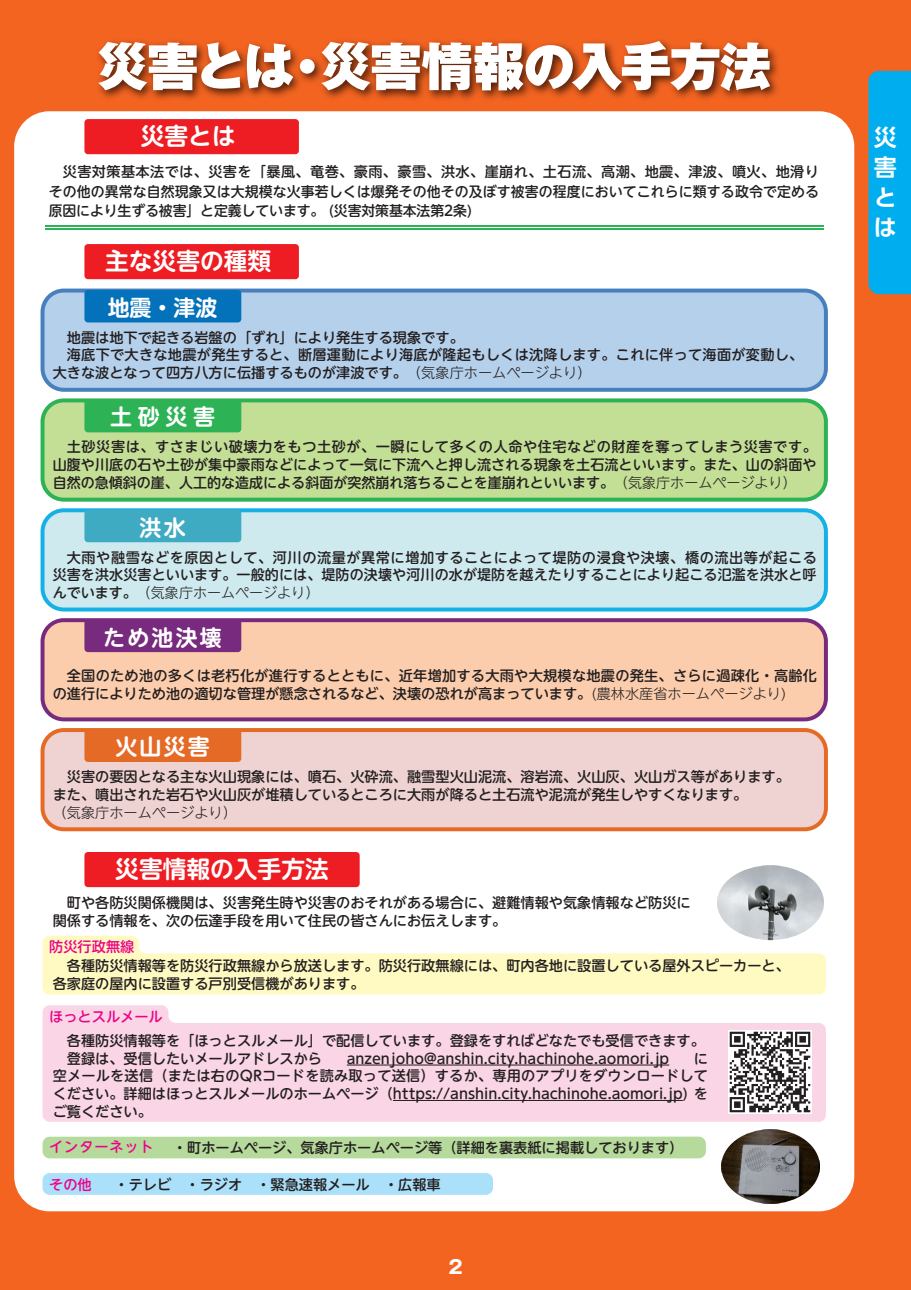
<style>
.page{position:relative;width:911px;height:1290px;background:#f36421}
.page>*{position:absolute;margin:0;border:0;box-sizing:border-box;transform-origin:0 0}
.t1{font:51.25px "Gothic MB101 Ult";letter-spacing:-.02em;color:#fff}
.t2{font:700 23.75px "UD Shin M Go Pr 6 N De";color:#fff}
.t3{font:700 23px/30px "UD Shin Go Pr 6 N De";color:#fff;text-align:justify}
.t4{font:700 22px "UD Shin M Go Pr 6 N De";letter-spacing:.1em;color:#fff}
.t5{font:700 18.62px "Gothic MB101 Pr 6";color:#fff}
.t6{font:500 14.12px/17.8px "UD Shin M Go Pr 6 N";color:#231f20;text-align:justify}
.t7{font:500 14.12px/17.8px "UD Shin M Go Pr 6 N";letter-spacing:.02em;color:#231f20}
.t8{font:500 14.12px "UD Shin M Go Pr 6 N";color:#ed028c}
.t9{font:300 14.12px "UD Shin M Go Pr 6 N";color:#231f20}
.t10{font:500 14.12px "UD Shin M Go Pr 6 N";letter-spacing:.06em;color:#ed028c}
.s1{font-weight:300}
</style>
<div class="page">
<div style="left:14px;top:111px;width:840px;height:1100px;background:#fff;border-radius:35px"></div>
<div style="left:43px;top:291px;width:783px;height:99px;background:#b5d0eb;border-radius:21px"></div>
<div style="left:41px;top:289px;width:787px;height:103px;border:4px solid #4780bd;border-radius:21px"></div>
<div style="left:43px;top:400px;width:783px;height:100px;background:#c3de95;border-radius:21px"></div>
<div style="left:41px;top:398px;width:787px;height:104px;border:4px solid #2db356;border-radius:21px"></div>
<div style="left:43px;top:510px;width:783px;height:99px;background:#ceeaef;border-radius:21px"></div>
<div style="left:41px;top:508px;width:787px;height:103px;border:4px solid #15b0e6;border-radius:21px"></div>
<div style="left:43px;top:620px;width:783px;height:99px;background:#fccdad;border-radius:21px"></div>
<div style="left:41px;top:618px;width:787px;height:103px;border:4px solid #782b7e;border-radius:21px"></div>
<div style="left:43px;top:730px;width:783px;height:99px;background:#efd3d2;border-radius:21px"></div>
<div style="left:41px;top:728px;width:787px;height:103px;border:4px solid #e56a25;border-radius:21px"></div>
<div style="left:84px;top:400px;width:157px;height:32px;background:#2db356;border-radius:4px"></div>
<div style="left:84px;top:510px;width:157px;height:32px;background:#3eabc3;border-radius:4px"></div>
<div style="left:84px;top:619px;width:157px;height:33px;background:#782b7e;border-radius:4px"></div>
<div style="left:84px;top:729px;width:157px;height:33px;background:#e56a25;border-radius:4px"></div>
<div style="left:84px;top:290px;width:157px;height:32px;background:#0472bb;border-radius:4px"></div>
<div style="left:84px;top:244px;width:215px;height:35px;background:#ee1d23;border-radius:4px"></div>
<div style="left:84px;top:119px;width:215px;height:35px;background:#ee1d23;border-radius:4px"></div>
<svg style="left:43px;top:936px;width:783px;height:58px"></svg>
<div style="left:43px;top:1136px;width:663px;height:22px;background:#b6da9b;border-radius:7px"></div>
<div style="left:43px;top:1173px;width:450px;height:22px;background:#aae0f9;border-radius:7px"></div>
<svg style="left:43px;top:1005px;width:783px;height:117px;background:#fadae8"></svg>
<img style="left:728px;top:1030px;width:83px;height:83px">
<div style="left:84px;top:852px;width:276px;height:35px;background:#ee1d23;border-radius:4px"></div>
<hr style="left:347px;top:1064px;width:322px;height:1px;background:#231f20">
<hr style="left:393px;top:1100px;width:290px;height:1px;background:#231f20">
<svg style="left:721px;top:1129px;width:99px;height:75px;background:#64605e"></svg>
<svg style="left:717px;top:865px;width:107px;height:75px;background:#b5babd"></svg>
<hr style="left:45px;top:225px;width:778px;height:2px;background:#2db356">
<hr style="left:45px;top:228px;width:778px;height:1px;background:#2db356">
<img style="left:98px;top:40px;width:680px;height:60px">
<div style="left:868px;top:71px;width:43px;height:223px;background:#00aeef"></div>
<h1 class="t1" style="left:97px;top:26px;width:676px">災害とは・災害情報の入手方法</h1>
<h2 class="t2" style="left:141px;top:116px;width:96px">災害とは</h2>
<p class="t6" style="left:49px;top:161px;width:771px;line-height:19.5px;text-indent:14px">災害対策基本法では、災害を「暴風、竜巻、豪雨、豪雪、洪水、崖崩れ、土石流、高潮、地震、津波、噴火、地滑りその他の異常な自然現象又は大規模な火事若しくは爆発その他その及ぼす被害の程度においてこれらに類する政令で定める原因により生ずる被害」と定義しています。 (災害対策基本法第2条)</p>
<h2 class="t2" style="left:105px;top:241px;width:168px">主な災害の種類</h2>
<h3 class="t4" style="left:108px;top:289px;width:111px">地震・津波</h3>
<p class="t6" style="left:67px;top:327px;width:398px">地震は地下で起きる岩盤の「ずれ」により発生する現象です。</p>
<p class="t7" style="left:67px;top:345px;width:738px">海底下で大きな地震が発生すると、断層運動により海底が隆起もしくは沈降します。これに伴って海面が変動し、</p>
<p class="t6" style="left:53px;top:363px;width:540px">大きな波となって四方八方に伝播するものが津波です。<span class="s1">（気象庁ホームページより）</span></p>
<h3 class="t4" style="left:110px;top:398px;width:106px">土砂災害</h3>
<p class="t6" style="left:53px;top:437px;width:765px;text-indent:14px">土砂災害は、すさまじい破壊力をもつ土砂が、一瞬にして多くの人命や住宅などの財産を奪ってしまう災害です。山腹や川底の石や土砂が集中豪雨などによって一気に下流へと押し流される現象を土石流といいます。また、山の斜面や自然の急傾斜の崖、人工的な造成による斜面が突然崩れ落ちることを崖崩れといいます。<span class="s1">（気象庁ホームページより）</span></p>
<h3 class="t4" style="left:139px;top:508px;width:48px">洪水</h3>
<p class="t6" style="left:53px;top:548px;width:765px;text-indent:14px">大雨や融雪などを原因として、河川の流量が異常に増加することによって堤防の浸食や決壊、橋の流出等が起こる災害を洪水災害といいます。一般的には、堤防の決壊や河川の水が堤防を越えたりすることにより起こる氾濫を洪水と呼んでいます。<span class="s1">（気象庁ホームページより）</span></p>
<h3 class="t4" style="left:103px;top:618px;width:120px">ため池決壊</h3>
<p class="t7" style="left:53px;top:666px;width:766px;text-indent:14px">全国のため池の多くは老朽化が進行するとともに、近年増加する大雨や大規模な地震の発生、さらに過疎化・高齢化の進行によりため池の適切な管理が懸念されるなど、決壊の恐れが高まっています。<span class="s1">(農林水産省ホームページより)</span></p>
<h3 class="t4" style="left:115px;top:728px;width:96px">火山災害</h3>
<p class="t6" style="left:53px;top:767px;width:739px;text-indent:14px">災害の要因となる主な火山現象には、噴石、火砕流、融雪型火山泥流、溶岩流、火山灰、火山ガス等があります。また、噴出された岩石や火山灰が堆積しているところに大雨が降ると土石流や泥流が発生しやすくなります。</p>
<p class="t9" style="left:53px;top:801px;width:186px">（気象庁ホームページより）</p>
<h2 class="t2" style="left:115px;top:849px;width:215px">災害情報の入手方法</h2>
<p class="t6" style="left:53px;top:893px;width:639px;text-indent:14px">町や各防災関係機関は、災害発生時や災害のおそれがある場合に、避難情報や気象情報など防災に関係する情報を、次の伝達手段を用いて住民の皆さんにお伝えします。</p>
<p class="t6" style="left:53px;top:956px;width:739px;text-indent:14px">各種防災情報等を防災行政無線から放送します。防災行政無線には、町内各地に設置している屋外スピーカーと、各家庭の屋内に設置する戸別受信機があります。</p>
<p class="t8" style="left:49px;top:935px;width:87px">防災行政無線</p>
<p class="t8" style="left:49px;top:1005px;width:115px">ほっとスルメール</p>
<p class="t6" style="left:67px;top:1031px;width:639px">各種防災情報等を「ほっとスルメール」で配信しています。登録をすればどなたでも受信できます。登録は、受信したいメールアドレスから</p>
<p class="t6" style="left:347px;top:1048px;width:324px">anzenjoho@anshin.city.hachinohe.aomori.jp</p>
<p class="t6" style="left:53px;top:1048px;width:657px;text-indent:641px">に空メールを送信（または右のQRコードを読み取って送信）するか、専用のアプリをダウンロードしてください。詳細はほっとスルメールのホームページ（https://anshin.city.hachinohe.aomori.jp) をご覧ください。</p>
<p class="t6" style="left:173px;top:1138px;width:512px">・町ホームページ、気象庁ホームページ等（詳細を裏表紙に掲載しております）</p>
<p class="t6" style="left:115px;top:1175px;width:327px">・テレビ　・ラジオ　・緊急速報メール　・広報車</p>
<p class="t10" style="left:49px;top:1134px;width:106px">インターネット</p>
<p class="t8" style="left:49px;top:1172px;width:44px">その他</p>
<h3 class="t5" style="left:448px;top:1251px;width:16px">2</h3>
<h3 class="t3" style="left:873px;top:122px;width:24px">災害とは</h3>
</div>
